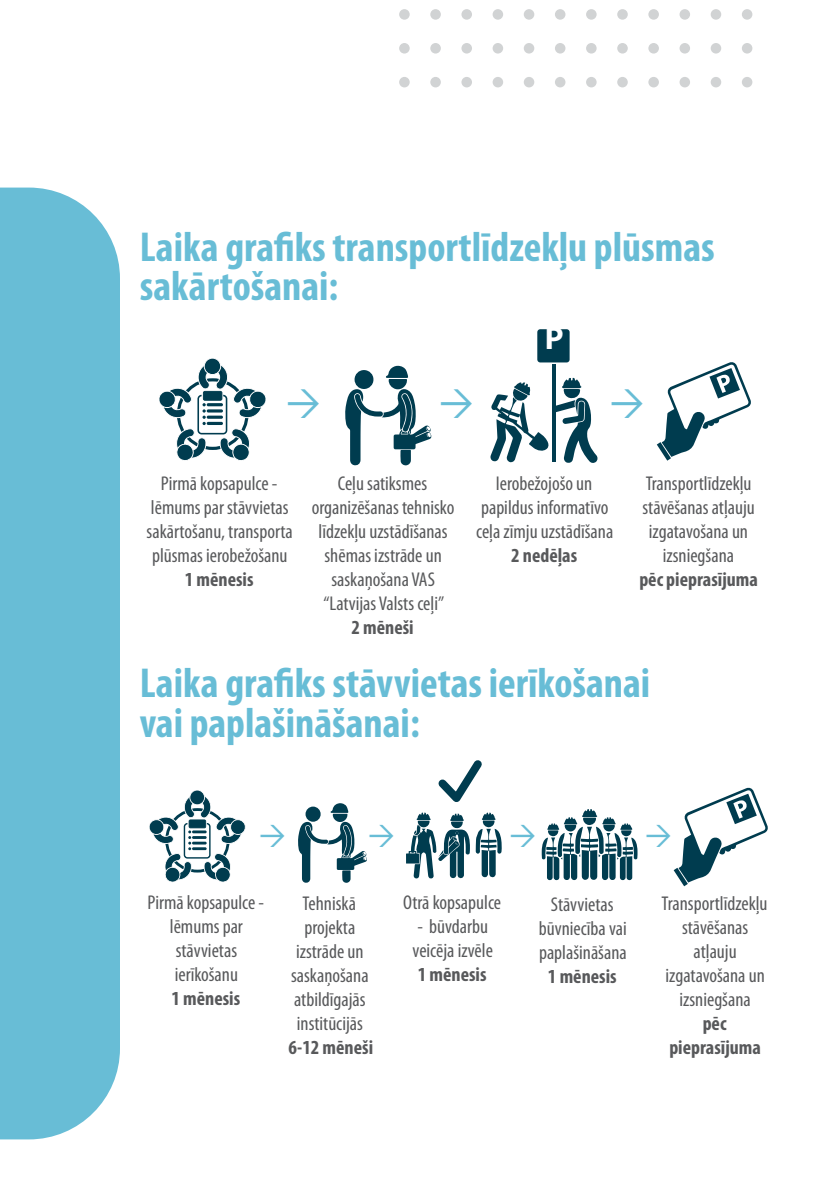
<style>
.page{position:relative;width:840px;height:1191px;background:#fff}
.page>*{position:absolute;margin:0;border:0;box-sizing:border-box;transform-origin:0 0}
.t1{font:700 condensed 42px/39.2px "Myriad Pro";color:#68bdd6}
.t2{font:700 32.4px "Myriad Pro";color:#fff}
.t3{font:condensed 20px/24px "Myriad Pro";color:#58595b;text-align:center}
.t4{font:700 condensed 20px/24px "Myriad Pro";color:#58595b;text-align:center}
</style>
<div class="page">
<div style="left:399px;top:77px;width:10px;height:10px;background:#d1d3d4;border-radius:50%"></div>
<div style="left:399px;top:43px;width:10px;height:11px;background:#d1d3d4;border-radius:50%"></div>
<div style="left:399px;top:9px;width:10px;height:11px;background:#d1d3d4;border-radius:50%"></div>
<div style="left:430px;top:77px;width:10px;height:10px;background:#d1d3d4;border-radius:50%"></div>
<div style="left:430px;top:43px;width:10px;height:11px;background:#d1d3d4;border-radius:50%"></div>
<div style="left:430px;top:9px;width:10px;height:11px;background:#d1d3d4;border-radius:50%"></div>
<div style="left:461px;top:77px;width:10px;height:10px;background:#d1d3d4;border-radius:50%"></div>
<div style="left:461px;top:43px;width:10px;height:11px;background:#d1d3d4;border-radius:50%"></div>
<div style="left:461px;top:9px;width:10px;height:11px;background:#d1d3d4;border-radius:50%"></div>
<div style="left:492px;top:77px;width:11px;height:10px;background:#d1d3d4;border-radius:50%"></div>
<div style="left:492px;top:43px;width:11px;height:11px;background:#d1d3d4;border-radius:50%"></div>
<div style="left:492px;top:9px;width:11px;height:11px;background:#d1d3d4;border-radius:50%"></div>
<div style="left:523px;top:77px;width:11px;height:10px;background:#d1d3d4;border-radius:50%"></div>
<div style="left:523px;top:43px;width:11px;height:11px;background:#d1d3d4;border-radius:50%"></div>
<div style="left:523px;top:9px;width:11px;height:11px;background:#d1d3d4;border-radius:50%"></div>
<div style="left:554px;top:77px;width:11px;height:10px;background:#d1d3d4;border-radius:50%"></div>
<div style="left:554px;top:43px;width:11px;height:11px;background:#d1d3d4;border-radius:50%"></div>
<div style="left:554px;top:9px;width:11px;height:11px;background:#d1d3d4;border-radius:50%"></div>
<div style="left:585px;top:77px;width:11px;height:10px;background:#d1d3d4;border-radius:50%"></div>
<div style="left:585px;top:43px;width:11px;height:11px;background:#d1d3d4;border-radius:50%"></div>
<div style="left:585px;top:9px;width:11px;height:11px;background:#d1d3d4;border-radius:50%"></div>
<div style="left:617px;top:77px;width:10px;height:10px;background:#d1d3d4;border-radius:50%"></div>
<div style="left:617px;top:43px;width:10px;height:11px;background:#d1d3d4;border-radius:50%"></div>
<div style="left:617px;top:9px;width:10px;height:11px;background:#d1d3d4;border-radius:50%"></div>
<div style="left:648px;top:77px;width:10px;height:10px;background:#d1d3d4;border-radius:50%"></div>
<div style="left:648px;top:43px;width:10px;height:11px;background:#d1d3d4;border-radius:50%"></div>
<div style="left:648px;top:9px;width:10px;height:11px;background:#d1d3d4;border-radius:50%"></div>
<div style="left:679px;top:77px;width:10px;height:10px;background:#d1d3d4;border-radius:50%"></div>
<div style="left:679px;top:43px;width:10px;height:11px;background:#d1d3d4;border-radius:50%"></div>
<div style="left:679px;top:9px;width:10px;height:11px;background:#d1d3d4;border-radius:50%"></div>
<div style="left:710px;top:77px;width:10px;height:10px;background:#d1d3d4;border-radius:50%"></div>
<div style="left:710px;top:43px;width:10px;height:11px;background:#d1d3d4;border-radius:50%"></div>
<div style="left:710px;top:9px;width:10px;height:11px;background:#d1d3d4;border-radius:50%"></div>
<div style="left:741px;top:77px;width:11px;height:10px;background:#d1d3d4;border-radius:50%"></div>
<div style="left:741px;top:43px;width:11px;height:11px;background:#d1d3d4;border-radius:50%"></div>
<div style="left:741px;top:9px;width:11px;height:11px;background:#d1d3d4;border-radius:50%"></div>
<div style="left:0;top:187px;width:120px;height:952px;background:#68bdd6"></div>
<svg style="left:159px;top:358px;width:107px;height:103px"></svg>
<svg style="left:345px;top:365px;width:86px;height:101px"></svg>
<svg style="left:656px;top:362px;width:95px;height:98px"></svg>
<hr style="left:551px;top:364px;width:3px;height:98px;background:#003c4f">
<div style="left:537px;top:329px;width:32px;height:33px;background:#003c4f;border-radius:3px"></div>
<svg style="left:490px;top:378px;width:107px;height:85px"></svg>
<svg style="left:149px;top:790px;width:97px;height:92px"></svg>
<svg style="left:541px;top:809px;width:96px;height:71px"></svg>
<svg style="left:406px;top:760px;width:95px;height:118px"></svg>
<svg style="left:298px;top:803px;width:69px;height:80px"></svg>
<svg style="left:673px;top:787px;width:95px;height:99px"></svg>
<h1 class="t1" style="left:140px;top:228px;width:576px">Laika grafiks transportlīdzekļu plūsmas sakārtošanai:</h1>
<h2 class="t2" style="left:544px;top:316px;width:20px">P</h2>
<p class="t3" style="left:146px;top:471px;width:148px">Pirmā kopsapulce - lēmums par stāvvietas sakārtošanu, transporta plūsmas ierobežošanu</p>
<p class="t4" style="left:185px;top:567px;width:70px">1 mēnesis</p>
<p class="t3" style="left:312px;top:471px;width:144px">Ceļu satiksmes organizēšanas tehnisko līdzekļu uzstādīšanas shēmas izstrāde un saskaņošana VAS “Latvijas Valsts ceļi”</p>
<p class="t4" style="left:351px;top:615px;width:64px">2 mēneši</p>
<p class="t3" style="left:476px;top:471px;width:139px">Ierobežojošo un papildus informatīvo ceļa zīmju uzstādīšana</p>
<p class="t4" style="left:511px;top:543px;width:67px">2 nedēļas</p>
<p class="t3" style="left:642px;top:471px;width:114px">Transportlīdzekļu stāvēšanas atļauju izgatavošana un izsniegšana</p>
<p class="t4" style="left:639px;top:567px;width:120px">pēc pieprasījuma</p>
<h1 class="t1" style="left:140px;top:664px;width:512px">Laika grafiks stāvvietas ierīkošanai vai paplašināšanai:</h1>
<p class="t3" style="left:147px;top:890px;width:118px">Pirmā kopsapulce - lēmums par stāvvietas ierīkošanu</p>
<p class="t4" style="left:171px;top:986px;width:70px">1 mēnesis</p>
<p class="t3" style="left:291px;top:892px;width:79px">Tehniskā projekta izstrāde un saskaņošana atbildīgajās institūcijās</p>
<p class="t4" style="left:288px;top:1036px;width:86px">6-12 mēneši</p>
<p class="t3" style="left:403px;top:890px;width:99px">Otrā kopsapulce</p>
<p class="t3" style="left:412px;top:914px;width:82px;text-align:left">- būvdarbu veicēja izvēle</p>
<p class="t4" style="left:417px;top:962px;width:70px">1 mēnesis</p>
<p class="t3" style="left:538px;top:892px;width:89px">Stāvvietas būvniecība vai paplašināšana</p>
<p class="t4" style="left:547px;top:964px;width:70px">1 mēnesis</p>
<p class="t3" style="left:661px;top:891px;width:107px">Transportlīdzekļu stāvēšanas atļauju izgatavošana un izsniegšana</p>
<p class="t4" style="left:669px;top:1011px;width:93px">pēc pieprasījuma</p>
</div>
